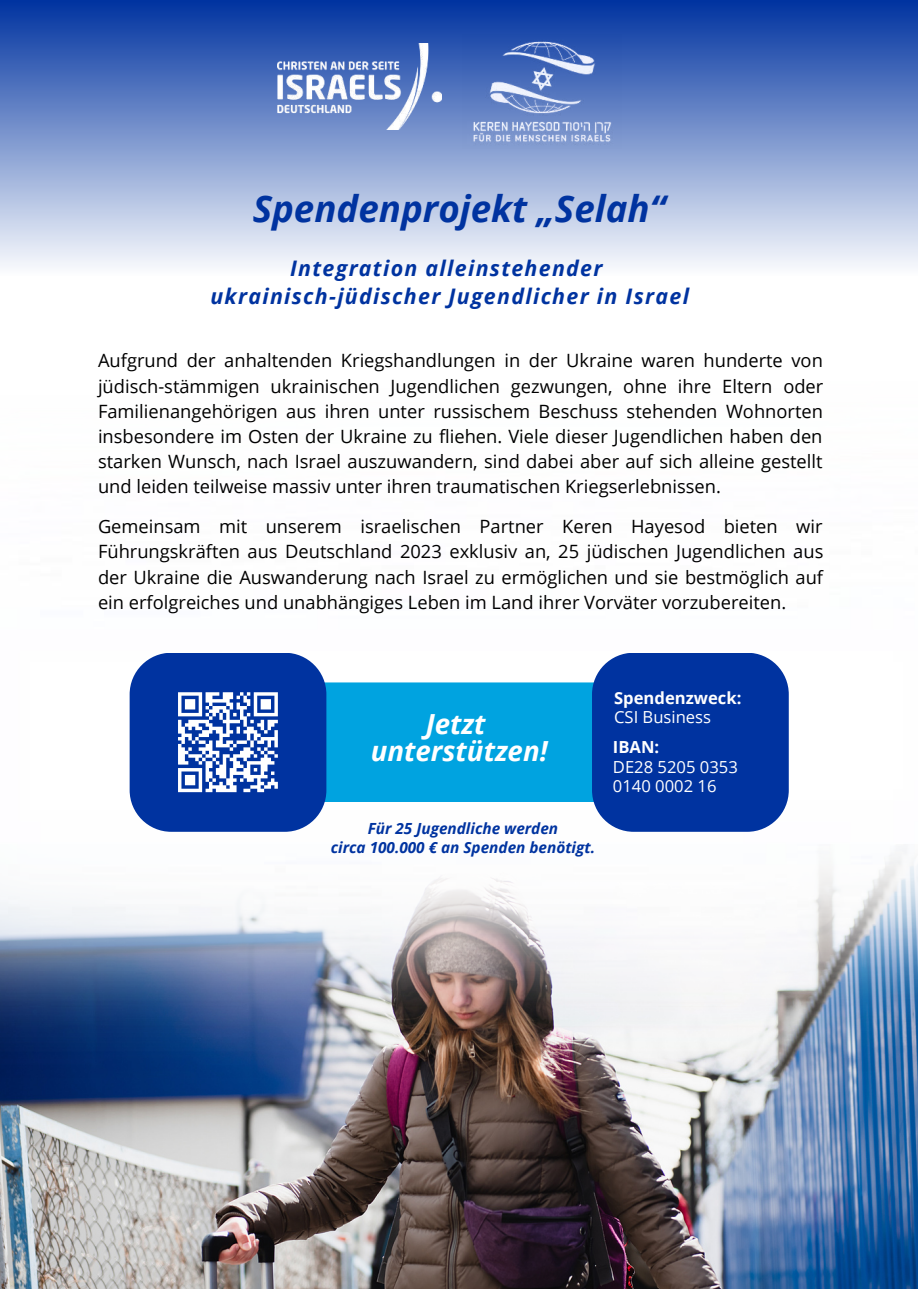
<style>
.page{position:relative;width:918px;height:1289px;background:#fff}
.page>*{position:absolute;margin:0;border:0;box-sizing:border-box;transform-origin:0 0}
.t1{font:italic 700 36.75px "Open Sans";color:#0033a0}
.t2{font:italic 700 27.75px/27px "Open Sans";color:#fff;text-align:center}
.t3{font:italic 700 21.45px/27.6px "Open Sans";letter-spacing:.06em;color:#0033a0;text-align:center}
.t4{font:18.3px/25.2px "Open Sans";color:#000;text-align:justify}
.t5{font:16.65px/19.6px "Open Sans";color:#fff}
.t6{font:700 16.65px "Open Sans";color:#fff}
.t7{font:italic 700 15.3px/18.3px "Open Sans";color:#0033a0;text-align:center}
</style>
<div class="page">
<div style="left:0;top:0;width:918px;height:276px;background:linear-gradient(to bottom,#0033a0,#fbfcfe)"></div>
<img style="left:278px;top:44px;width:163px;height:85px">
<img style="left:0;top:1077px;width:918px;height:211px">
<img style="left:0;top:669px;width:918px;height:408px">
<div style="left:324px;top:682px;width:270px;height:120px;background:#00a3e0"></div>
<div style="left:130px;top:652px;width:196px;height:179px;background:#0033a0;border-radius:42px"></div>
<img style="left:463px;top:34px;width:159px;height:114px">
<div style="left:592px;top:652px;width:197px;height:179px;background:#0033a0;border-radius:42px"></div>
<svg style="left:178px;top:692px;width:100px;height:101px"></svg>
<h1 class="t1" style="left:253px;top:183px;width:415px">Spendenprojekt „Selah“</h1>
<p class="t3" style="left:210px;top:254px;width:480px">Integration alleinstehender ukrainisch-jüdischer Jugendlicher in Israel</p>
<p class="t4" style="left:98px;top:348px;width:727px">Aufgrund der anhaltenden Kriegshandlungen in der Ukraine waren hunderte von jüdisch-stämmigen ukrainischen Jugendlichen gezwungen, ohne ihre Eltern oder Familienangehörigen aus ihren unter russischem Beschuss stehenden Wohnorten insbesondere im Osten der Ukraine zu fliehen. Viele dieser Jugendlichen haben den starken Wunsch, nach Israel auszuwandern, sind dabei aber auf sich alleine gestellt und leiden teilweise massiv unter ihren traumatischen Kriegserlebnissen.</p>
<p class="t4" style="left:98px;top:513px;width:727px">Gemeinsam mit unserem israelischen Partner Keren Hayesod bieten wir Führungskräften aus Deutschland 2023 exklusiv an, 25 jüdischen Jugendlichen aus der Ukraine die Auswanderung nach Israel zu ermöglichen und sie bestmöglich auf ein erfolgreiches und unabhängiges Leben im Land ihrer Vorväter vorzubereiten.</p>
<h2 class="t2" style="left:371px;top:709px;width:178px">Jetzt unterstützen!</h2>
<p class="t7" style="left:331px;top:819px;width:266px">Für 25 Jugendliche werden<br>circa 100.000 € an Spenden benötigt.</p>
<p class="t6" style="left:614px;top:685px;width:129px">Spendenzweck:</p>
<p class="t5" style="left:614px;top:706px;width:98px">CSI Business</p>
<p class="t6" style="left:613px;top:735px;width:48px">IBAN:</p>
<p class="t5" style="left:613px;top:756px;width:126px">DE28 5205 0353<br>0140 0002 16</p>
</div>
